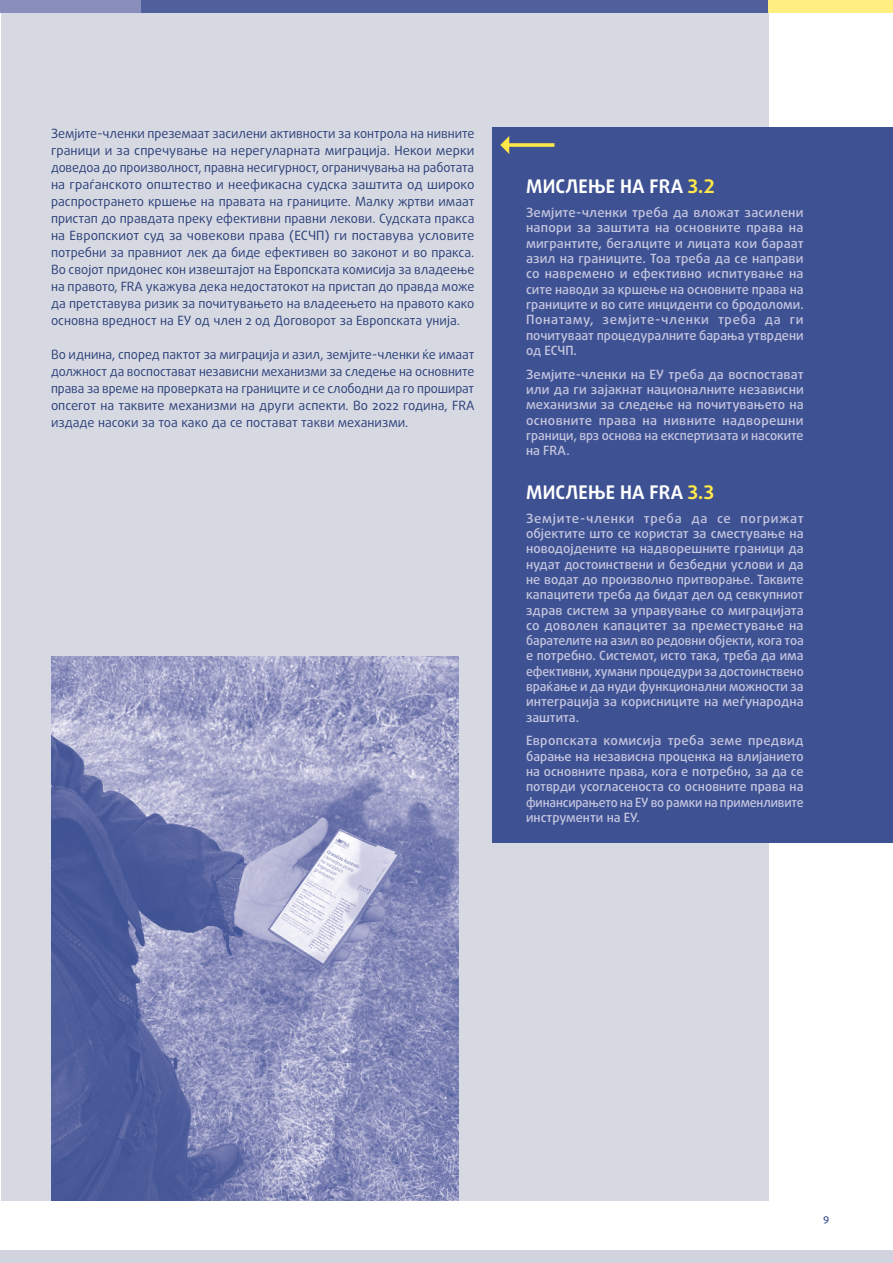
<style>
.page{position:relative;width:893px;height:1263px;background:#fff}
.page>*{position:absolute;margin:0;border:0;box-sizing:border-box;transform-origin:0 0}
.FRAOP_title{font:700 18.75px "Daxline Pro";letter-spacing:.01em;color:#fff}
.FRAOP_body{font:500 12.75px/15.3px "Daxline Pro";color:#c6c6df;text-align:justify}
.body{font:12.75px/17px "Daxline Pro";color:#2a3f79;text-align:justify}
.t1{font:500 10.5px "Daxline Pro";color:#3e5293}
.s1{color:#ffe847}
</style>
<div class="page">
<div style="left:1px;top:0;width:767px;height:1201px;background:#d7d9e2"></div>
<img style="left:51px;top:657px;width:408px;height:544px">
<div style="left:492px;top:128px;width:401px;height:715px;background:#3e5293"></div>
<svg style="left:500px;top:136px;width:54px;height:18px"></svg>
<div style="left:0;top:1250px;width:893px;height:13px;background:#d1d3de"></div>
<div style="left:0;top:0;width:141px;height:13px;background:#8a8ebc"></div>
<div style="left:141px;top:0;width:646px;height:13px;background:#51609d"></div>
<div style="left:769px;top:0;width:124px;height:13px;background:#ffee81"></div>
<p class="body" style="left:51px;top:125px;width:425px">Земјите-членки преземаат засилени активности за контрола на нивните граници и за спречување на нерегуларната миграција. Некои мерки доведоа до произволност, правна несигурност, ограничувања на работата на граѓанското општество и неефикасна судска заштита од широко распространето кршење на правата на границите. Малку жртви имаат пристап до правдата преку ефективни правни лекови. Судската пракса на Европскиот суд за човекови права (ЕСЧП) ги поставува условите потребни за правниот лек да биде ефективен во законот и во пракса.<br>Во својот придонес кон извештајот на Европската комисија за владеење на правото, FRA укажува дека недостатокот на пристап до правда може да претставува ризик за почитувањето на владеењето на правото како основна вредност на ЕУ од член 2 од Договорот за Европската унија.</p>
<p class="body" style="left:51px;top:346px;width:425px">Во иднина, според пактот за миграција и азил, земјите-членки ќе имаат должност да воспостават независни механизми за следење на основните права за време на проверката на границите и се слободни да го прошират опсегот на таквите механизми на други аспекти. Во 2022 година, FRA издаде насоки за тоа како да се постават такви механизми.</p>
<h2 class="FRAOP_title" style="left:526px;top:174px;width:190px">МИСЛЕЊЕ НА FRA <span class="s1">3.2</span></h2>
<p class="FRAOP_body" style="left:526px;top:205px;width:279px">Земјите-членки треба да вложат засилени напори за заштита на основните права на мигрантите, бегалците и лицата кои бараат азил на границите. Тоа треба да се направи со навремено и ефективно испитување на сите наводи за кршење на основните права на границите и во сите инциденти со бродоломи.<br>Понатаму, земјите-членки треба да ги почитуваат процедуралните барања утврдени од ЕСЧП.</p>
<p class="FRAOP_body" style="left:526px;top:366px;width:279px">Земјите-членки на ЕУ треба да воспостават или да ги зајакнат националните независни механизми за следење на почитувањето на основните права на нивните надворешни граници, врз основа на експертизата и насоките на FRA.</p>
<h2 class="FRAOP_title" style="left:526px;top:480px;width:190px">МИСЛЕЊЕ НА FRA <span class="s1">3.3</span></h2>
<p class="FRAOP_body" style="left:526px;top:511px;width:279px">Земјите-членки треба да се погрижат објектите што се користат за сместување на новодојдените на надворешните граници да нудат достоинствени и безбедни услови и да не водат до произволно притворање. Таквите капацитети треба да бидат дел од севкупниот здрав систем за управување со миграцијата со доволен капацитет за преместување на барателите на азил во редовни објекти, кога тоа е потребно. Системот, исто така, треба да има ефективни, хумани процедури за достоинствено враќање и да нуди функционални можности за интеграција за корисниците на меѓународна заштита.</p>
<p class="FRAOP_body" style="left:526px;top:733px;width:279px">Европската комисија треба земе предвид барање на независна проценка на влијанието на основните права, кога е потребно, за да се потврди усогласеноста со основните права на финансирањето на ЕУ во рамки на применливите инструменти на ЕУ.</p>
<p class="t1" style="left:823px;top:1211px;width:8px">9</p>
</div>
